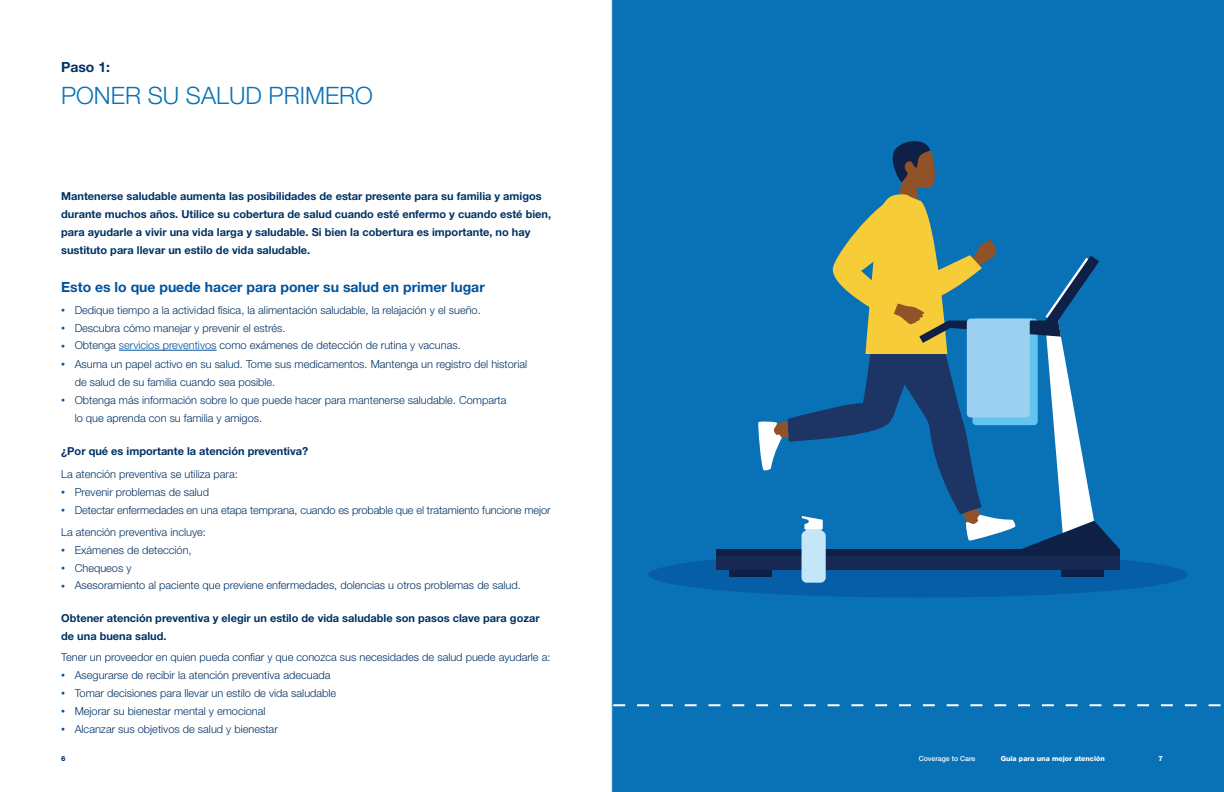
<style>
.page{position:relative;width:1224px;height:792px;background:#fff}
.page>*{position:absolute;margin:0;border:0;box-sizing:border-box;transform-origin:0 0}
.t1{font:300 24px "Helvetica Neue LT Std";color:#0972b6}
.t2{font:700 14px "Helvetica Neue LT Std";color:#00529c}
.t3{font:700 14px "Helvetica Neue LT Std";color:#003264}
.t4{font:300 11px/18px "Helvetica Neue LT Std";color:#003264}
.t5{font:700 11px/18px "Helvetica Neue LT Std";color:#003264}
.t6{font:800 7px "Helvetica Neue LT Std";color:#fff}
.t7{font:500 7px "Helvetica Neue LT Std";color:#fff}
.t8{font:800 7px "Helvetica Neue LT Std";color:#003264}
.s1{font-size:8px;color:#00529c}
.s2{color:#00539b}
</style>
<div class="page">
<div style="left:612px;top:0;width:612px;height:792px;background:#0972b6"></div>
<div style="left:648px;top:552px;width:540px;height:46px;background:#065ea6;border-radius:50%"></div>
<div style="left:730px;top:566px;width:42px;height:11px;background:#0e2045"></div>
<div style="left:716px;top:549px;width:404px;height:15px;background:#0e2045"></div>
<div style="left:716px;top:557px;width:404px;height:13px;background:#172852"></div>
<svg style="left:758px;top:141px;width:362px;height:442px"></svg>
<hr style="left:119px;top:350px;width:98px;height:1px;background:#00539b">
<hr style="left:612px;top:0;width:1px;height:792px;background:#d1d3d4">
<svg style="left:611px;top:649px;width:610px;height:58px"></svg>
<h2 class="t3" style="left:61px;top:59px;width:51px">Paso 1:</h2>
<h2 class="t1" style="left:61px;top:81px;width:314px">PONER SU SALUD PRIMERO</h2>
<p class="t5" style="left:61px;top:187px;width:491px">Mantenerse saludable aumenta las posibilidades de estar presente para su familia y amigos durante muchos años. Utilice su cobertura de salud cuando esté enfermo y cuando esté bien, para ayudarle a vivir una vida larga y saludable. Si bien la cobertura es importante, no hay sustituto para llevar un estilo de vida saludable.</p>
<p class="t2" style="left:61px;top:278px;width:425px">Esto es lo que puede hacer para poner su salud en primer lugar</p>
<p class="t4" style="left:61px;top:301px;width:421px"><span class="s1">•</span> Dedique tiempo a la actividad física, la alimentación saludable, la relajación y el sueño.</p>
<p class="t4" style="left:61px;top:319px;width:226px"><span class="s1">•</span> Descubra cómo manejar y prevenir el estrés.</p>
<p class="t4" style="left:61px;top:336px;width:401px"><span class="s1">•</span> Obtenga <span class="s2">servicios preventivos</span> como exámenes de detección de rutina y vacunas.</p>
<p class="t4" style="left:75px;top:355px;width:454px;text-indent:-14px"><span class="s1">•</span> Asuma un papel activo en su salud. Tome sus medicamentos. Mantenga un registro del historial de salud de su familia cuando sea posible.</p>
<p class="t4" style="left:75px;top:391px;width:433px;text-indent:-13px"><span class="s1">•</span> Obtenga más información sobre lo que puede hacer para mantenerse saludable. Comparta lo que aprenda con su familia y amigos.</p>
<p class="t5" style="left:61px;top:442px;width:249px">¿Por qué es importante la atención preventiva?</p>
<p class="t4" style="left:61px;top:464px;width:178px">La atención preventiva se utiliza para:</p>
<p class="t4" style="left:61px;top:482px;width:149px"><span class="s1">•</span> Prevenir problemas de salud</p>
<p class="t4" style="left:61px;top:500px;width:491px"><span class="s1">•</span> Detectar enfermedades en una etapa temprana, cuando es probable que el tratamiento funcione mejor</p>
<p class="t4" style="left:61px;top:523px;width:146px">La atención preventiva incluye:</p>
<p class="t4" style="left:61px;top:541px;width:132px"><span class="s1">•</span> Exámenes de detección,</p>
<p class="t4" style="left:61px;top:559px;width:72px"><span class="s1">•</span> Chequeos y</p>
<p class="t4" style="left:61px;top:576px;width:461px"><span class="s1">•</span> Asesoramiento al paciente que previene enfermedades, dolencias u otros problemas de salud.</p>
<p class="t5" style="left:61px;top:608px;width:480px">Obtener atención preventiva y elegir un estilo de vida saludable son pasos clave para gozar de una buena salud.</p>
<p class="t4" style="left:61px;top:648px;width:491px">Tener un proveedor en quien pueda confiar y que conozca sus necesidades de salud puede ayudarle a:</p>
<p class="t4" style="left:61px;top:666px;width:271px"><span class="s1">•</span> Asegurarse de recibir la atención preventiva adecuada</p>
<p class="t4" style="left:61px;top:684px;width:277px"><span class="s1">•</span> Tomar decisiones para llevar un estilo de vida saludable</p>
<p class="t4" style="left:61px;top:702px;width:206px"><span class="s1">•</span> Mejorar su bienestar mental y emocional</p>
<p class="t4" style="left:61px;top:720px;width:218px"><span class="s1">•</span> Alcanzar sus objetivos de salud y bienestar</p>
<p class="t8" style="left:61px;top:754px;width:6px">6</p>
<p class="t7" style="left:919px;top:754px;width:58px">Coverage to Care</p>
<p class="t6" style="left:1001px;top:754px;width:106px">Guía para una mejor atención</p>
<p class="t6" style="left:1159px;top:754px;width:6px">7</p>
</div>
